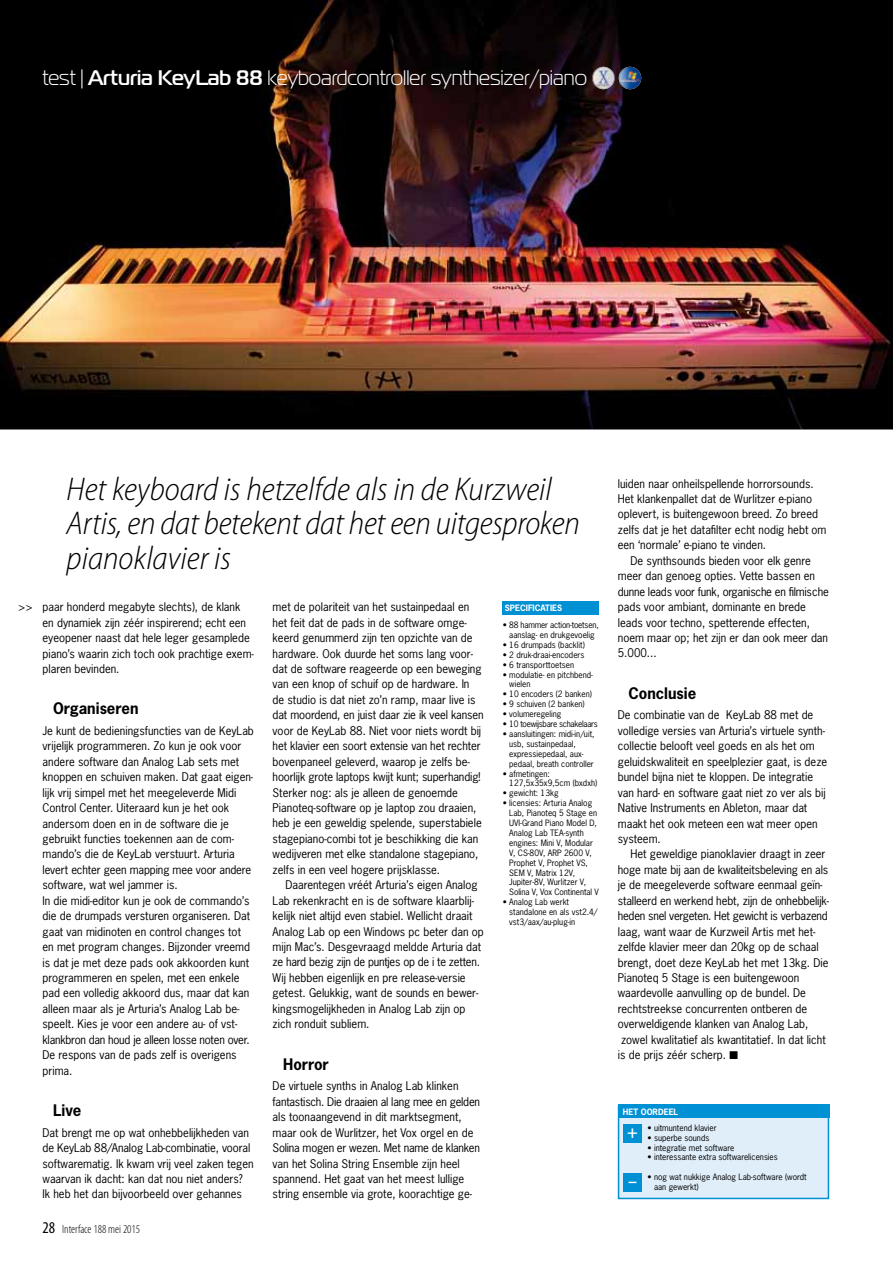
<style>
.page{position:relative;width:893px;height:1263px;background:#fff}
.page>*{position:absolute;margin:0;border:0;box-sizing:border-box;transform-origin:0 0}
.t1{font:italic 300 semi-condensed 33px/34.5px "Myriad Pro";color:#000}
.t2{font:21px "Magistral A";color:#fff}
.t3{font:600 18px "Myriad Pro";color:#fff}
.t4{font:700 15px "News Gothic Std";color:#000}
.t5{font:300 condensed 12px "Myriad Pro";color:#000}
.t6{font:11.25px/15.5px "News Gothic Std";color:#000}
.t7{font:8.25px/9.9px "News Gothic Std";color:#000}
.t8{font:8.25px "News Gothic Std";letter-spacing:-.03em;color:#000}
.t9{font:700 8.25px "News Gothic Std";color:#fff}
.s1{font-weight:700}
.s2{font-weight:400;font-size:16.5px}
</style>
<div class="page">
<img style="left:0;top:0;width:893px;height:429px">
<img style="left:592px;top:67px;width:23px;height:22px;border-radius:11px">
<img style="left:619px;top:67px;width:22px;height:22px;border-radius:11px">
<div style="left:618px;top:1105px;width:211px;height:94px;background:#e0eef9;border:2px solid #0090d4"></div>
<div style="left:618px;top:1104px;width:211px;height:14px;background:#0090d4"></div>
<div style="left:623px;top:1124px;width:19px;height:19px;background:#0090d4"></div>
<div style="left:623px;top:1172px;width:19px;height:19px;background:#0090d4"></div>
<div style="left:503px;top:601px;width:96px;height:14px;background:#0090d4"></div>
<h2 class="t2" style="left:43px;top:65px;width:546px">test | <span class="s1">Arturia KeyLab 88</span> keyboardcontroller synthesizer/piano</h2>
<h1 class="t1" style="left:67px;top:473px;width:515px">Het keyboard is hetzelfde als in de Kurzweil<br>Artis, en dat betekent dat het een uitgesproken pianoklavier is</h1>
<p class="t6" style="left:18px;top:599px;width:16px">&gt;&gt;</p>
<p class="t6" style="left:43px;top:599px;width:213px">paar honderd megabyte slechts), de klank en dynamiek zijn zéér inspirerend; echt een eyeopener naast dat hele leger gesamplede piano’s waarin zich toch ook prachtige exem&shy;plaren bevinden.</p>
<h3 class="t4" style="left:53px;top:699px;width:87px">Organiseren</h3>
<p class="t6" style="left:43px;top:723px;width:213px">Je kunt de bedieningsfuncties van de KeyLab vrijelijk programmeren. Zo kun je ook voor andere software dan Analog Lab sets met knoppen en schuiven maken. Dat gaat eigen&shy;lijk vrij simpel met het meegeleverde Midi Control Center. Uiteraard kun je het ook andersom doen en in de software die je gebruikt functies toekennen aan de com&shy;mando’s die de KeyLab verstuurt. Arturia levert echter geen mapping mee voor andere software, wat wel jammer is.<br>In die midi-editor kun je ook de commando’s die de drumpads versturen organiseren. Dat gaat van midinoten en control changes tot en met program changes. Bijzonder vreemd is dat je met deze pads ook akkoorden kunt programmeren en spelen, met een enkele pad een volledig akkoord dus, maar dat kan alleen maar als je Arturia’s Analog Lab be&shy;speelt. Kies je voor een andere au- of vst&shy;klankbron dan houd je alleen losse noten over.<br>De respons van de pads zelf is overigens prima.</p>
<h3 class="t4" style="left:53px;top:1100px;width:30px">Live</h3>
<p class="t6" style="left:43px;top:1124px;width:213px">Dat brengt me op wat onhebbelijkheden van de KeyLab 88/Analog Lab-combinatie, vooral softwarematig. Ik kwam vrij veel zaken tegen waarvan ik dacht: kan dat nou niet anders?<br>Ik heb het dan bijvoorbeeld over gehannes</p>
<p class="t5" style="left:43px;top:1222px;width:99px"><span class="s2">28</span> Interface 188 mei 2015</p>
<p class="t6" style="left:273px;top:599px;width:213px">met de polariteit van het sustainpedaal en het feit dat de pads in de software omge&shy;keerd genummerd zijn ten opzichte van de hardware. Ook duurde het soms lang voor&shy;dat de software reageerde op een beweging van een knop of schuif op de hardware. In de studio is dat niet zo’n ramp, maar live is dat moordend, en juist daar zie ik veel kansen voor de KeyLab 88. Niet voor niets wordt bij het klavier een soort extensie van het rechter bovenpaneel geleverd, waarop je zelfs be&shy;hoorlijk grote laptops kwijt kunt; superhandig!<br>Sterker nog: als je alleen de genoemde Pianoteq-software op je laptop zou draaien, heb je een geweldig spelende, superstabiele stagepiano-combi tot je beschikking die kan wedijveren met elke standalone stagepiano, zelfs in een veel hogere prijsklasse.</p>
<p class="t6" style="left:273px;top:877px;width:213px;text-indent:13px">Daarentegen vréét Arturia’s eigen Analog Lab rekenkracht en is de software klaarblij&shy;kelijk niet altijd even stabiel. Wellicht draait Analog Lab op een Windows pc beter dan op mijn Mac’s. Desgevraagd meldde Arturia dat ze hard bezig zijn de puntjes op de i te zetten.<br>Wij hebben eigenlijk en pre release-versie getest. Gelukkig, want de sounds en bewer&shy;kingsmogelijkheden in Analog Lab zijn op zich ronduit subliem.</p>
<h3 class="t4" style="left:283px;top:1054px;width:47px">Horror</h3>
<p class="t6" style="left:273px;top:1078px;width:209px">De virtuele synths in Analog Lab klinken fantastisch. Die draaien al lang mee en gelden als toonaangevend in dit marktsegment, maar ook de Wurlitzer, het Vox orgel en de Solina mogen er wezen. Met name de klanken van het Solina String Ensemble zijn heel spannend. Het gaat van het meest lullige string ensemble via grote, koorachtige ge-</p>
<p class="t9" style="left:505px;top:603px;width:59px">SPECIFICATIES</p>
<p class="t7" style="left:503px;top:620px;width:98px;text-align:center">• 88 hammer action-toetsen, aanslag- en drukgevoelig</p>
<p class="t7" style="left:503px;top:640px;width:84px">• 16 drumpads (backlit)</p>
<p class="t7" style="left:503px;top:649px;width:83px">• 2 druk-draai-encoders</p>
<p class="t7" style="left:503px;top:659px;width:73px">• 6 transporttoetsen</p>
<p class="t7" style="left:509px;top:669px;width:85px;text-indent:-7px">• modulatie- en pitchbend&shy;wielen</p>
<p class="t7" style="left:503px;top:689px;width:91px">• 10 encoders (2 banken)</p>
<p class="t7" style="left:503px;top:699px;width:84px">• 9 schuiven (2 banken)</p>
<p class="t7" style="left:503px;top:709px;width:60px">• volumeregeling</p>
<p class="t8" style="left:503px;top:719px;width:97px">• 10 toewijsbare schakelaars</p>
<p class="t7" style="left:509px;top:729px;width:87px;text-indent:-7px">• aansluitingen: midi-in/uit, usb, sustainpedaal, expressiepedaal, aux&shy;pedaal, breath controller</p>
<p class="t7" style="left:509px;top:768px;width:90px;text-indent:-7px">• afmetingen:<br>127,5x35x9,5cm (bxdxh)</p>
<p class="t7" style="left:503px;top:788px;width:57px">• gewicht: 13kg</p>
<p class="t7" style="left:509px;top:798px;width:91px;text-indent:-7px">• licensies: Arturia Analog<br>Lab, Pianoteq 5 Stage en<br>UVI-Grand Piano Model D,<br>Analog Lab TEA-synth engines: Mini V, Modular<br>V, CS-80V, ARP 2600 V,<br>Prophet V, Prophet VS,<br>SEM V, Matrix 12V,<br>Jupiter-8V, Wurlitzer V,<br>Solina V, Vox Continental V</p>
<p class="t7" style="left:509px;top:897px;width:90px;text-indent:-7px">• Analog Lab werkt standalone en als vst2.4/ vst3/aax/au-plug-in</p>
<p class="t6" style="left:618px;top:475px;width:210px">luiden naar onheilspellende horrorsounds.<br>Het klankenpallet dat de Wurlitzer e-piano oplevert, is buitengewoon breed. Zo breed zelfs dat je het datafilter echt nodig hebt om een ‘normale’ e-piano te vinden.</p>
<p class="t6" style="left:618px;top:553px;width:213px;text-indent:13px">De synthsounds bieden voor elk genre meer dan genoeg opties. Vette bassen en dunne leads voor funk, organische en filmische pads voor ambiant, dominante en brede leads voor techno, spetterende effecten, noem maar op; het zijn er dan ook meer dan 5.000...</p>
<h3 class="t4" style="left:628px;top:683px;width:69px">Conclusie</h3>
<p class="t6" style="left:618px;top:707px;width:211px">De combinatie van de KeyLab 88 met de volledige versies van Arturia’s virtuele synth&shy;collectie belooft veel goeds en als het om geluidskwaliteit en speelplezier gaat, is deze bundel bijna niet te kloppen. De integratie van hard- en software gaat niet zo ver als bij Native Instruments en Ableton, maar dat maakt het ook meteen een wat meer open systeem.</p>
<p class="t6" style="left:618px;top:846px;width:213px;text-indent:13px">Het geweldige pianoklavier draagt in zeer hoge mate bij aan de kwaliteitsbeleving en als je de meegeleverde software eenmaal geïn&shy;stalleerd en werkend hebt, zijn de onhebbelijk&shy;heden snel vergeten. Het gewicht is verbazend laag, want waar de Kurzweil Artis met het&shy;zelfde klavier meer dan 20kg op de schaal brengt, doet deze KeyLab het met 13kg. Die Pianoteq 5 Stage is een buitengewoon waardevolle aanvulling op de bundel. De rechtstreekse concurrenten ontberen de overweldigende klanken van Analog Lab, zowel kwalitatief als kwantitatief. In dat licht is de prijs zéér scherp. ■</p>
<p class="t9" style="left:623px;top:1106px;width:57px">HET OORDEEL</p>
<p class="t7" style="left:648px;top:1122px;width:71px">• uitmuntend klavier</p>
<p class="t7" style="left:648px;top:1132px;width:63px">• superbe sounds</p>
<p class="t7" style="left:648px;top:1142px;width:88px">• integratie met software</p>
<p class="t7" style="left:648px;top:1152px;width:132px">• interessante extra softwarelicensies</p>
<p class="t7" style="left:654px;top:1172px;width:154px;text-indent:-7px">• nog wat nukkige Analog Lab-software (wordt aan gewerkt)</p>
<h3 class="t3" style="left:627px;top:1121px;width:12px">+</h3>
<h3 class="t3" style="left:628px;top:1171px;width:10px">–</h3>
</div>
